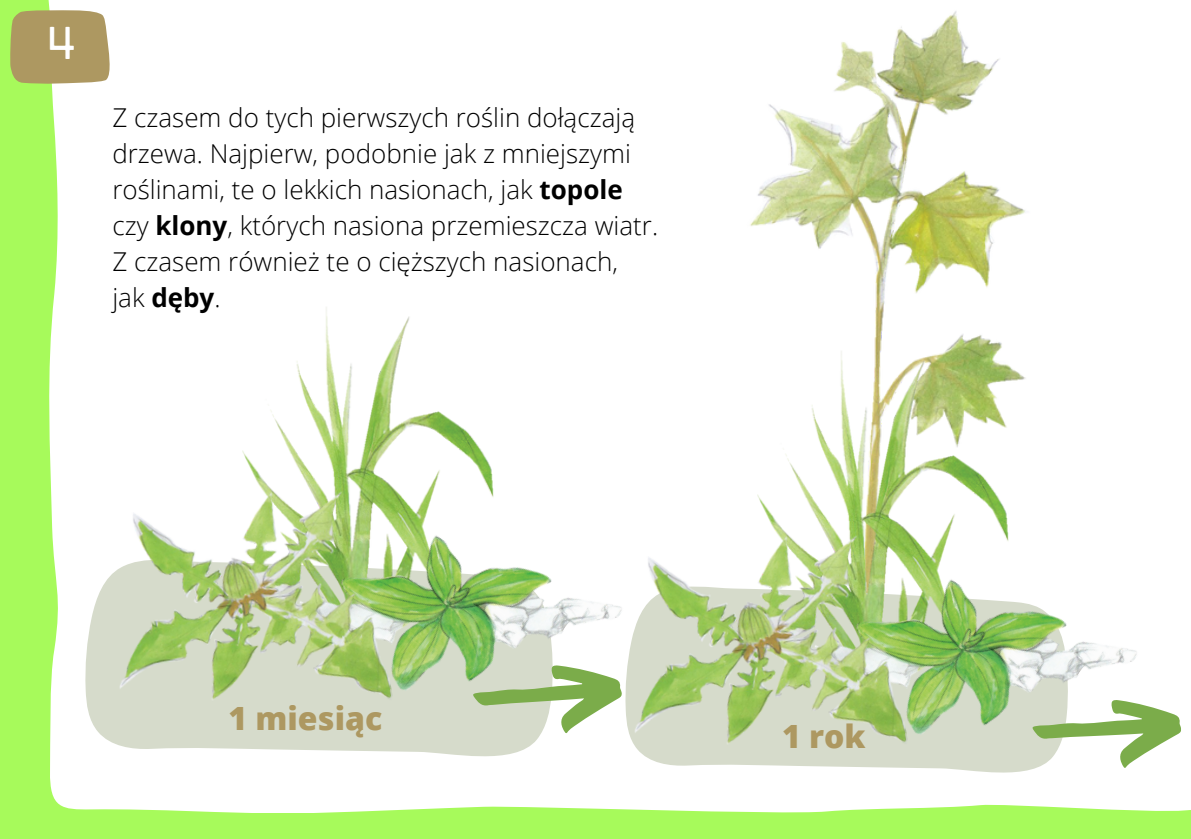
<style>
.page{position:relative;width:1191px;height:839px;background:#fff}
.page>*{position:absolute;margin:0;border:0;box-sizing:border-box;transform-origin:0 0}
.t1{font:500 37.8px "ADA Hybrid";color:#fff}
.t2{font:800 32px "Open Sans";color:#ad9861}
.t3{font:300 26px/36px "Open Sans";color:#000}
.s1{font-weight:700}
</style>
<div class="page">
<div style="left:0;top:0;width:1191px;height:838px;background:#a7fa5b"></div>
<div style="left:48px;top:0;width:1143px;height:812px;background:#fff"></div>
<svg style="left:10px;top:10px;width:102px;height:74px;background:#b2a16b"></svg>
<img style="left:746px;top:10px;width:285px;height:510px">
<svg style="left:85px;top:555px;width:208px;height:211px;background:#f4f5f1"></svg>
<img style="left:243px;top:306px;width:255px;height:170px">
<img style="left:293px;top:450px;width:331px;height:319px">
<img style="left:92px;top:476px;width:301px;height:266px">
<svg style="left:472px;top:664px;width:135px;height:69px;background:#bcd0a6"></svg>
<img style="left:758px;top:350px;width:255px;height:170px">
<img style="left:808px;top:494px;width:331px;height:319px">
<img style="left:607px;top:520px;width:301px;height:266px">
<svg style="left:1031px;top:697px;width:151px;height:72px;background:#cddebc"></svg>
<p class="t1" style="left:48px;top:27px;width:28px">4</p>
<p class="t1" style="left:50px;top:27px;width:25px">1</p>
<p class="t3" style="left:112px;top:99px;width:524px">Z czasem do tych pierwszych roślin dołączają drzewa. Najpierw, podobnie jak z mniejszymi roślinami, te o lekkich nasionach, jak <span class="s1">topole</span></p>
<p class="t3" style="left:112px;top:207px;width:547px">czy <span class="s1">klony</span>, których nasiona przemieszcza wiatr.</p>
<p class="t3" style="left:112px;top:243px;width:507px">Z czasem również te o cięższych nasionach,</p>
<p class="t3" style="left:112px;top:279px;width:110px">jak <span class="s1">dęby</span>.</p>
<p class="t2" style="left:228px;top:695px;width:155px">1 miesiąc</p>
<p class="t2" style="left:782px;top:714px;width:85px">1 rok</p>
</div>
